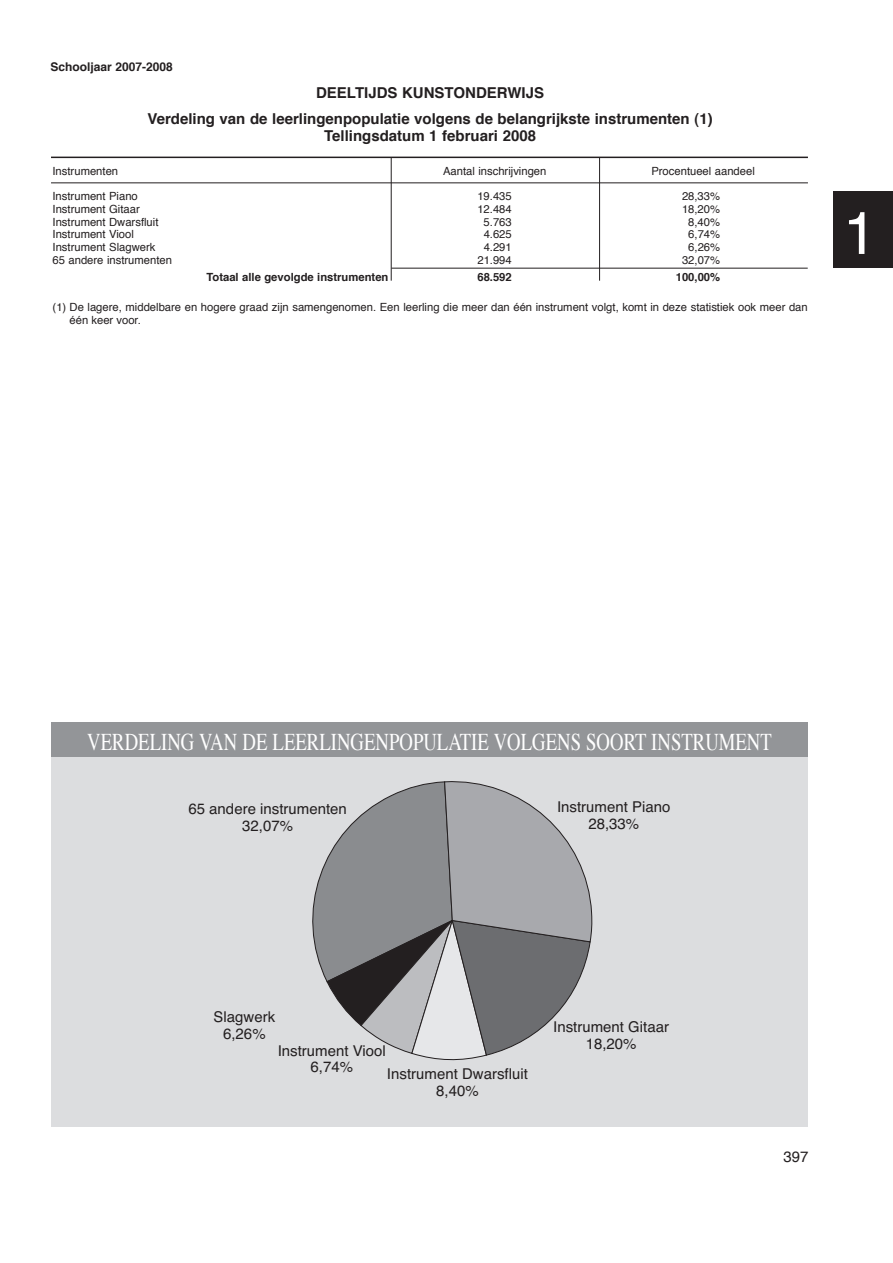
<style>
.page{position:relative;width:893px;height:1263px;background:#fff}
.page>*{position:absolute;margin:0;border:0;box-sizing:border-box;transform-origin:0 0}
.t1{font:60px "Helvetica";color:#fff}
.t2{font:24px "Times";color:#fff;scale:.78 1}
.t3{font:15px/17px "Helvetica";color:#231f20;text-align:center}
.t4{font:700 15px/25.5px "Helvetica";color:#231f20;text-align:center}
.t5{font:700 12px "Helvetica";color:#231f20}
.t6{font:11.25px/12.8px "Helvetica";color:#231f20}
.t7{font:700 11.25px "Helvetica";color:#231f20}
</style>
<div class="page">
<div style="left:833px;top:191px;width:60px;height:77px;background:#231f20"></div>
<hr style="left:391px;top:268px;width:417px;height:1px;background:#231f20">
<div style="left:51px;top:723px;width:757px;height:34px;background:#939598"></div>
<div style="left:51px;top:757px;width:757px;height:370px;background:#dcdddf"></div>
<svg style="left:312px;top:781px;width:280px;height:280px"></svg>
<hr style="left:51px;top:157px;width:757px;height:1px;background:#231f20">
<hr style="left:51px;top:182px;width:757px;height:1px;background:#231f20">
<hr style="left:599px;top:157px;width:1px;height:124px;background:#231f20">
<hr style="left:391px;top:157px;width:1px;height:124px;background:#231f20">
<p class="t5" style="left:50px;top:56px;width:124px">Schooljaar 2007-2008</p>
<h3 class="t4" style="left:148px;top:79px;width:567px">DEELTIJDS KUNSTONDERWIJS<br>Verdeling van de leerlingenpopulatie volgens de belangrijkste instrumenten (1)</h3>
<h3 class="t4" style="left:324px;top:122px;width:213px">Tellingsdatum 1 februari 2008</h3>
<p class="t6" style="left:53px;top:164px;width:67px">Instrumenten</p>
<p class="t6" style="left:443px;top:164px;width:105px">Aantal inschrijvingen</p>
<p class="t6" style="left:651px;top:164px;width:105px">Procentueel aandeel</p>
<p class="t6" style="left:53px;top:189px;width:87px">Instrument Piano</p>
<p class="t6" style="left:477px;top:189px;width:36px">19.435</p>
<p class="t6" style="left:682px;top:189px;width:40px">28,33%</p>
<p class="t6" style="left:53px;top:202px;width:89px">Instrument Gitaar</p>
<p class="t6" style="left:477px;top:202px;width:36px">12.484</p>
<p class="t6" style="left:682px;top:202px;width:40px">18,20%</p>
<p class="t6" style="left:53px;top:215px;width:107px">Instrument Dwarsfluit</p>
<p class="t6" style="left:484px;top:215px;width:30px">5.763</p>
<p class="t6" style="left:688px;top:215px;width:33px">8,40%</p>
<p class="t6" style="left:53px;top:228px;width:83px">Instrument Viool</p>
<p class="t6" style="left:484px;top:228px;width:30px">4.625</p>
<p class="t6" style="left:688px;top:228px;width:33px">6,74%</p>
<p class="t6" style="left:53px;top:241px;width:104px">Instrument Slagwerk</p>
<p class="t6" style="left:484px;top:241px;width:30px">4.291</p>
<p class="t6" style="left:688px;top:241px;width:33px">6,26%</p>
<p class="t6" style="left:53px;top:253px;width:121px">65 andere instrumenten</p>
<p class="t6" style="left:477px;top:253px;width:36px">21.994</p>
<p class="t6" style="left:682px;top:253px;width:40px">32,07%</p>
<p class="t7" style="left:206px;top:267px;width:184px">Totaal alle gevolgde instrumenten</p>
<p class="t7" style="left:477px;top:267px;width:36px">68.592</p>
<p class="t7" style="left:676px;top:267px;width:46px">100,00%</p>
<p class="t6" style="left:70px;top:300px;width:740px;text-indent:-17px">(1) De lagere, middelbare en hogere graad zijn samengenomen. Een leerling die meer dan één instrument volgt, komt in deze statistiek ook meer dan één keer voor.</p>
<h1 class="t1" style="left:843px;top:182px;width:35px">1</h1>
<h2 class="t2" style="left:87px;top:719px;width:879px">VERDELING VAN DE LEERLINGENPOPULATIE VOLGENS SOORT INSTRUMENT</h2>
<h3 class="t3" style="left:188px;top:800px;width:160px">65 andere instrumenten<br>32,07%</h3>
<h3 class="t3" style="left:557px;top:797px;width:115px">Instrument Piano<br>28,33%</h3>
<h3 class="t3" style="left:214px;top:1008px;width:63px">Slagwerk<br>6,26%</h3>
<h3 class="t3" style="left:278px;top:1041px;width:110px">Instrument Viool<br>6,74%</h3>
<h3 class="t3" style="left:387px;top:1065px;width:142px">Instrument Dwarsfluit<br>8,40%</h3>
<h3 class="t3" style="left:553px;top:1018px;width:117px">Instrument Gitaar<br>18,20%</h3>
<h3 class="t3" style="left:783px;top:1147px;width:27px">397</h3>
</div>
